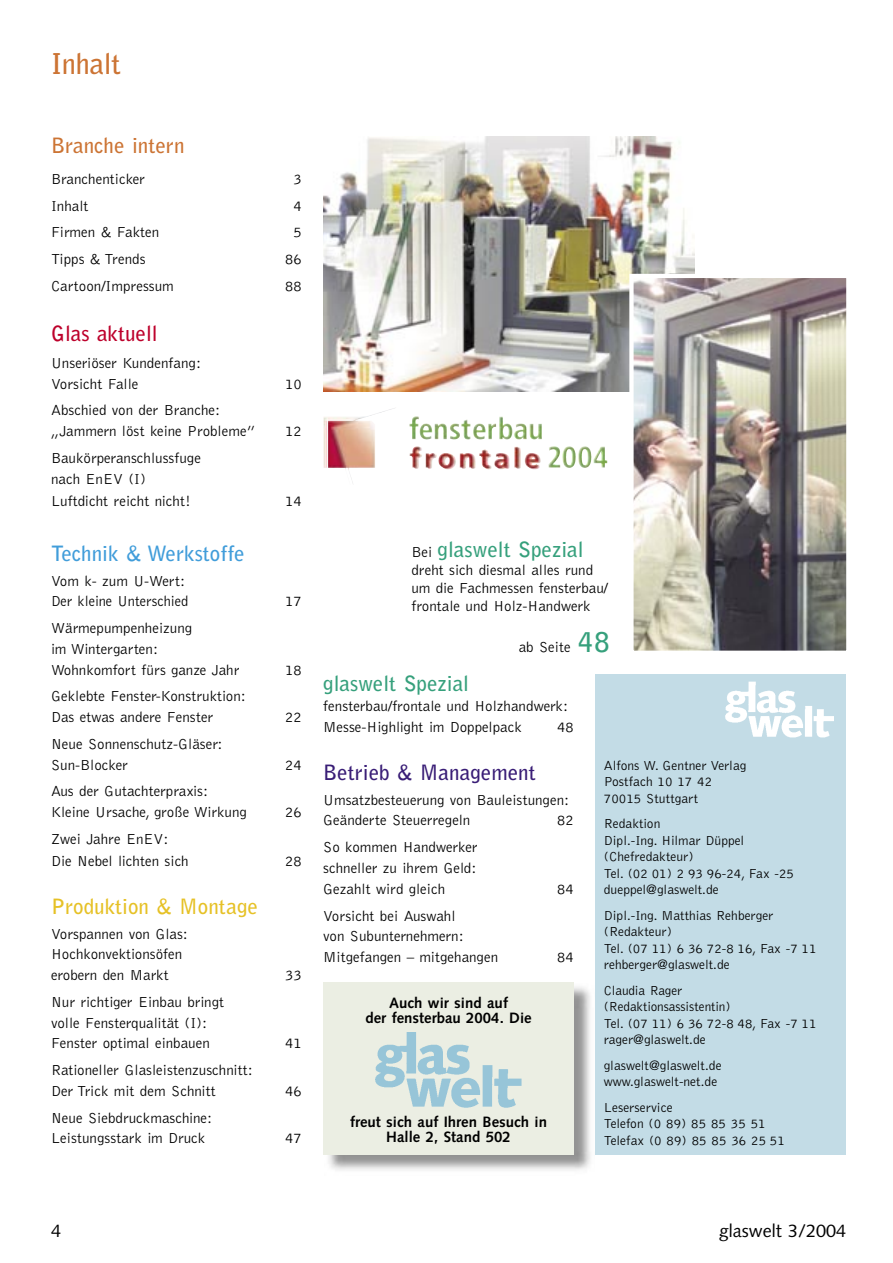
<style>
.page{position:relative;width:893px;height:1263px;background:#fff}
.page>*{position:absolute;margin:0;border:0;box-sizing:border-box;transform-origin:0 0}
.t1{font:700 28.5px "Bell Gothic";letter-spacing:-.01em;color:#cc7434}
.t2{font:700 21px "Bell Gothic";color:#36a07c}
.t3{font:700 21px "Bell Gothic";color:#419dda}
.t4{font:700 21px "Bell Gothic";color:#e6c126}
.t5{font:700 21px "Bell Gothic";color:#391d76}
.t6{font:700 21px "Bell Gothic";color:#cc7434}
.t7{font:700 21px "Bell Gothic";color:#bd002b}
.t8{font:18px "Syntax";color:#000}
.t9{font:300 15px/20.7px "Bell Gothic";color:#000}
.t10{font:700 15px/15px "Syntax";color:#000;text-align:center}
.t11{font:300 13.5px/16.5px "Bell Gothic";color:#000}
.s1{font-weight:300;font-size:15px;color:#000}
.s2{font-weight:700;font-size:27px;color:#36a07c}
</style>
<div class="page">
<div style="left:595px;top:674px;width:251px;height:481px;background:#c3dce6"></div>
<img style="left:725px;top:681px;width:109px;height:57px">
<img style="left:336px;top:408px;width:59px;height:75px">
<img style="left:323px;top:136px;width:371px;height:255px">
<img style="left:634px;top:278px;width:212px;height:373px">
<div style="left:629px;top:276px;width:5px;height:377px;background:#fff"></div>
<svg style="left:846px;top:278px;width:1px;height:372px"></svg>
<hr style="left:631px;top:274px;width:217px;height:4px;background:#fff">
<img style="left:325px;top:987px;width:266px;height:183px">
<div style="left:323px;top:982px;width:251px;height:172px;background:#ebeee3"></div>
<img style="left:375px;top:1032px;width:147px;height:76px">
<h1 class="t1" style="left:51px;top:46px;width:71px">Inhalt</h1>
<h2 class="t6" style="left:51px;top:132px;width:135px">Branche intern</h2>
<p class="t9" style="left:51px;top:169px;width:96px">Branchenticker</p>
<p class="t9" style="left:293px;top:169px;width:10px">3</p>
<p class="t9" style="left:51px;top:196px;width:39px">Inhalt</p>
<p class="t9" style="left:293px;top:196px;width:10px">4</p>
<p class="t9" style="left:51px;top:222px;width:110px">Firmen &amp; Fakten</p>
<p class="t9" style="left:293px;top:222px;width:10px">5</p>
<p class="t9" style="left:51px;top:249px;width:96px">Tipps &amp; Trends</p>
<p class="t9" style="left:285px;top:249px;width:18px">86</p>
<p class="t9" style="left:51px;top:276px;width:124px">Cartoon/Impressum</p>
<p class="t9" style="left:285px;top:276px;width:18px">88</p>
<h2 class="t7" style="left:51px;top:321px;width:108px">Glas aktuell</h2>
<p class="t9" style="left:51px;top:353px;width:151px">Unseriöser Kundenfang:<br>Vorsicht Falle</p>
<p class="t9" style="left:285px;top:374px;width:18px">10</p>
<p class="t9" style="left:51px;top:400px;width:205px">Abschied von der Branche: „Jammern löst keine Probleme”</p>
<p class="t9" style="left:285px;top:421px;width:18px">12</p>
<p class="t9" style="left:51px;top:448px;width:152px">Baukörperanschlussfuge nach EnEV (I)</p>
<p class="t9" style="left:51px;top:491px;width:141px">Luftdicht reicht nicht!</p>
<p class="t9" style="left:285px;top:491px;width:18px">14</p>
<h2 class="t3" style="left:51px;top:540px;width:195px">Technik &amp; Werkstoffe</h2>
<p class="t9" style="left:51px;top:571px;width:139px">Vom k- zum U-Wert:<br>Der kleine Unterschied</p>
<p class="t9" style="left:285px;top:591px;width:18px">17</p>
<p class="t9" style="left:51px;top:618px;width:190px">Wärmepumpenheizung<br>im Wintergarten:<br>Wohnkomfort fürs ganze Jahr</p>
<p class="t9" style="left:51px;top:686px;width:196px">Geklebte Fenster-Konstruktion:<br>Das etwas andere Fenster</p>
<p class="t9" style="left:51px;top:734px;width:173px">Neue Sonnenschutz-Gläser:<br>Sun-Blocker</p>
<p class="t9" style="left:51px;top:781px;width:197px">Aus der Gutachterpraxis:<br>Kleine Ursache, große Wirkung</p>
<p class="t9" style="left:51px;top:828px;width:139px;line-height:22.2px">Zwei Jahre EnEV:<br>Die Nebel lichten sich</p>
<h2 class="t4" style="left:51px;top:893px;width:208px">Produktion &amp; Montage</h2>
<p class="t9" style="left:51px;top:924px;width:138px">Vorspannen von Glas:<br>Hochkonvektionsöfen erobern den Markt</p>
<p class="t9" style="left:51px;top:992px;width:175px">Nur richtiger Einbau bringt volle Fensterqualität (I):<br>Fenster optimal einbauen</p>
<p class="t9" style="left:51px;top:1060px;width:203px">Rationeller Glasleistenzuschnitt:<br>Der Trick mit dem Schnitt</p>
<p class="t9" style="left:51px;top:1108px;width:163px">Neue Siebdruckmaschine:<br>Leistungsstark im Druck</p>
<p class="t9" style="left:285px;top:660px;width:18px">18</p>
<p class="t9" style="left:285px;top:707px;width:18px">22</p>
<p class="t9" style="left:285px;top:755px;width:18px">24</p>
<p class="t9" style="left:285px;top:802px;width:18px">26</p>
<p class="t9" style="left:285px;top:851px;width:18px">28</p>
<p class="t9" style="left:285px;top:965px;width:18px">33</p>
<p class="t9" style="left:285px;top:1033px;width:18px">41</p>
<p class="t9" style="left:285px;top:1081px;width:18px">46</p>
<p class="t9" style="left:285px;top:1128px;width:18px">47</p>
<h2 class="t2" style="left:411px;top:537px;width:174px"><span class="s1">Bei</span> glaswelt Spezial</h2>
<p class="t9" style="left:411px;top:562px;width:198px;line-height:18px">dreht sich diesmal alles rund um die Fachmessen fensterbau/ frontale und Holz-Handwerk</p>
<p class="t9" style="left:519px;top:637px;width:92px">ab Seite <span class="s2">48</span></p>
<h2 class="t2" style="left:323px;top:670px;width:147px">glaswelt Spezial</h2>
<p class="t9" style="left:323px;top:696px;width:246px">fensterbau/frontale und Holzhandwerk:<br>Messe-Highlight im Doppelpack</p>
<p class="t9" style="left:557px;top:717px;width:18px">48</p>
<h2 class="t5" style="left:323px;top:759px;width:214px">Betrieb &amp; Management</h2>
<p class="t9" style="left:323px;top:790px;width:248px">Umsatzbesteuerung von Bauleistungen:<br>Geänderte Steuerregeln</p>
<p class="t9" style="left:557px;top:810px;width:18px">82</p>
<p class="t9" style="left:323px;top:837px;width:156px;text-align:justify">So kommen Handwerker schneller zu ihrem Geld:<br>Gezahlt wird gleich</p>
<p class="t9" style="left:323px;top:905px;width:177px">Vorsicht bei Auswahl<br>von Subunternehmern:<br>Mitgefangen – mitgehangen</p>
<p class="t10" style="left:365px;top:995px;width:168px">Auch wir sind auf<br>der fensterbau 2004. Die</p>
<p class="t9" style="left:557px;top:879px;width:18px">84</p>
<p class="t9" style="left:557px;top:947px;width:18px">84</p>
<p class="t10" style="left:350px;top:1115px;width:199px">freut sich auf Ihren Besuch in<br>Halle 2, Stand 502</p>
<p class="t11" style="left:604px;top:757px;width:144px">Alfons W. Gentner Verlag<br>Postfach 10 17 42<br>70015 Stuttgart</p>
<p class="t11" style="left:604px;top:816px;width:192px">Redaktion<br>Dipl.-Ing. Hilmar Düppel (Chefredakteur)<br>Tel. (02 01) 2 93 96-24, Fax -25 dueppel@glaswelt.de</p>
<p class="t11" style="left:604px;top:907px;width:214px">Dipl.-Ing. Matthias Rehberger (Redakteur)<br>Tel. (07 11) 6 36 72-8 16, Fax -7 11 rehberger@glaswelt.de</p>
<p class="t11" style="left:604px;top:982px;width:214px">Claudia Rager<br>(Redaktionsassistentin)<br>Tel. (07 11) 6 36 72-8 48, Fax -7 11 rager@glaswelt.de</p>
<p class="t11" style="left:604px;top:1057px;width:119px">glaswelt@glaswelt.de www.glaswelt-net.de</p>
<p class="t11" style="left:604px;top:1099px;width:183px">Leserservice<br>Telefon (0 89) 85 85 35 51<br>Telefax (0 89) 85 85 36 25 51</p>
<p class="t8" style="left:51px;top:1220px;width:12px">4</p>
<p class="t8" style="left:719px;top:1220px;width:129px">glaswelt 3/2004</p>
</div>
